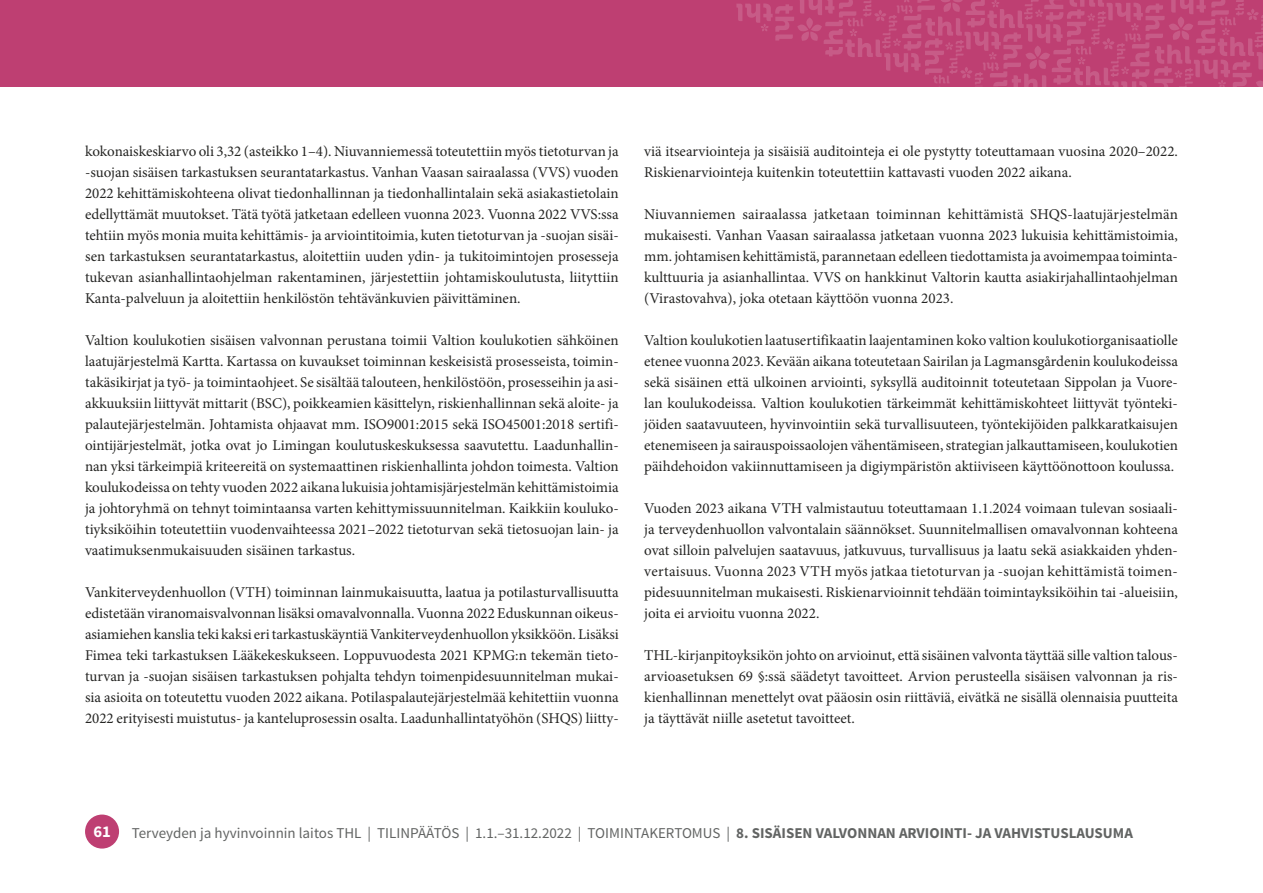
<style>
.page{position:relative;width:1263px;height:893px;background:#fff}
.page>*{position:absolute;margin:0;border:0;box-sizing:border-box;transform-origin:0 0}
.t1{font:700 16.5px "Source Sans Pro";color:#fff}
.Leipä{font:15px/21px "Minion Pro";color:#252523;text-align:justify}
.t2{font:15px "Source Sans Pro";color:#626463}
.s1{font-weight:700}
</style>
<div class="page">
<div style="left:85px;top:814px;width:34px;height:35px;background:#be3f72;border-radius:50%"></div>
<div style="left:0;top:0;width:1263px;height:86px;background:#be3f72"></div>
<svg style="left:735px;top:0;width:528px;height:87px"></svg>
<p class="Leipä" style="left:85px;top:140px;width:535px">kokonaiskeskiarvo oli 3,32 (asteikko 1–4). Niuvanniemessä toteutettiin myös tietoturvan ja -suojan sisäisen tarkastuksen seurantatarkastus. Vanhan Vaasan sairaalassa (VVS) vuoden 2022 kehittämiskohteena olivat tiedonhallinnan ja tiedonhallintalain sekä asiakastietolain edellyttämät muutokset. Tätä työtä jatketaan edelleen vuonna 2023. Vuonna 2022 VVS:ssa tehtiin myös monia muita kehittämis- ja arviointitoimia, kuten tietoturvan ja -suojan sisäi&shy;sen tarkastuksen seurantatarkastus, aloitettiin uuden ydin- ja tukitoimintojen prosesseja tukevan asianhallintaohjelman rakentaminen, järjestettiin johtamiskoulutusta, liityttiin Kanta-palveluun ja aloitettiin henkilöstön tehtävänkuvien päivittäminen.</p>
<p class="Leipä" style="left:85px;top:329px;width:535px">Valtion koulukotien sisäisen valvonnan perustana toimii Valtion koulukotien sähköinen laatujärjestelmä Kartta. Kartassa on kuvaukset toiminnan keskeisistä prosesseista, toimin&shy;takäsikirjat ja työ- ja toimintaohjeet. Se sisältää talouteen, henkilöstöön, prosesseihin ja asi&shy;akkuuksiin liittyvät mittarit (BSC), poikkeamien käsittelyn, riskienhallinnan sekä aloite- ja palautejärjestelmän. Johtamista ohjaavat mm. ISO9001:2015 sekä ISO45001:2018 sertifi&shy;ointijärjestelmät, jotka ovat jo Limingan koulutuskeskuksessa saavutettu. Laadunhallin&shy;nan yksi tärkeimpiä kriteereitä on systemaattinen riskienhallinta johdon toimesta. Valtion koulukodeissa on tehty vuoden 2022 aikana lukuisia johtamisjärjestelmän kehittämistoimia ja johtoryhmä on tehnyt toimintaansa varten kehittymissuunnitelman. Kaikkiin kouluko&shy;tiyksiköihin toteutettiin vuodenvaihteessa 2021–2022 tietoturvan sekä tietosuojan lain- ja vaatimuksenmukaisuuden sisäinen tarkastus.</p>
<p class="Leipä" style="left:85px;top:581px;width:535px">Vankiterveydenhuollon (VTH) toiminnan lainmukaisuutta, laatua ja potilasturvallisuutta edistetään viranomaisvalvonnan lisäksi omavalvonnalla. Vuonna 2022 Eduskunnan oikeus&shy;asiamiehen kanslia teki kaksi eri tarkastuskäyntiä Vankiterveydenhuollon yksikköön. Lisäksi Fimea teki tarkastuksen Lääkekeskukseen. Loppuvuodesta 2021 KPMG:n tekemän tieto&shy;turvan ja -suojan sisäisen tarkastuksen pohjalta tehdyn toimenpidesuunnitelman mukai&shy;sia asioita on toteutettu vuoden 2022 aikana. Potilaspalautejärjestelmää kehitettiin vuonna 2022 erityisesti muistutus- ja kanteluprosessin osalta. Laadunhallintatyöhön (SHQS) liitty-</p>
<p class="Leipä" style="left:644px;top:140px;width:535px">viä itsearviointeja ja sisäisiä auditointeja ei ole pystytty toteuttamaan vuosina 2020–2022.<br>Riskienarviointeja kuitenkin toteutettiin kattavasti vuoden 2022 aikana.</p>
<p class="Leipä" style="left:644px;top:203px;width:535px;text-align:left">Niuvanniemen sairaalassa jatketaan toiminnan kehittämistä SHQS-laatujärjestelmän mukaisesti. Vanhan Vaasan sairaalassa jatketaan vuonna 2023 lukuisia kehittämistoimia, mm. johtamisen kehittämistä, parannetaan edelleen tiedottamista ja avoimempaa toiminta&shy;kulttuuria ja asianhallintaa. VVS on hankkinut Valtorin kautta asiakirjahallintaohjelman (Virastovahva), joka otetaan käyttöön vuonna 2023.</p>
<p class="Leipä" style="left:644px;top:329px;width:535px">Valtion koulukotien laatusertifikaatin laajentaminen koko valtion koulukotiorganisaatiolle etenee vuonna 2023. Kevään aikana toteutetaan Sairilan ja Lagmansgårdenin koulukodeissa sekä sisäinen että ulkoinen arviointi, syksyllä auditoinnit toteutetaan Sippolan ja Vuore&shy;lan koulukodeissa. Valtion koulukotien tärkeimmät kehittämiskohteet liittyvät työnteki&shy;jöiden saatavuuteen, hyvinvointiin sekä turvallisuuteen, työntekijöiden palkkaratkaisujen etenemiseen ja sairauspoissaolojen vähentämiseen, strategian jalkauttamiseen, koulukotien päihdehoidon vakiinnuttamiseen ja digiympäristön aktiiviseen käyttöönottoon koulussa.</p>
<p class="Leipä" style="left:644px;top:497px;width:535px">Vuoden 2023 aikana VTH valmistautuu toteuttamaan 1.1.2024 voimaan tulevan sosiaali&shy;ja terveydenhuollon valvontalain säännökset. Suunnitelmallisen omavalvonnan kohteena ovat silloin palvelujen saatavuus, jatkuvuus, turvallisuus ja laatu sekä asiakkaiden yhden&shy;vertaisuus. Vuonna 2023 VTH myös jatkaa tietoturvan ja -suojan kehittämistä toimen&shy;pidesuunnitelman mukaisesti. Riskienarvioinnit tehdään toimintayksiköihin tai -alueisiin, joita ei arvioitu vuonna 2022.</p>
<p class="Leipä" style="left:644px;top:644px;width:535px">THL-kirjanpitoyksikön johto on arvioinut, että sisäinen valvonta täyttää sille valtion talous&shy;arvioasetuksen 69 §:ssä säädetyt tavoitteet. Arvion perusteella sisäisen valvonnan ja ris&shy;kienhallinnan menettelyt ovat pääosin osin riittäviä, eivätkä ne sisällä olennaisia puutteita ja täyttävät niille asetetut tavoitteet.</p>
<p class="t1" style="left:93px;top:821px;width:19px">61</p>
<p class="t2" style="left:132px;top:823px;width:1003px">Terveyden ja hyvinvoinnin laitos THL | TILINPÄÄTÖS | 1.1.–31.12.2022 | TOIMINTAKERTOMUS | <span class="s1">8. SISÄISEN VALVONNAN ARVIOINTI- JA VAHVISTUSLAUSUMA</span></p>
</div>
